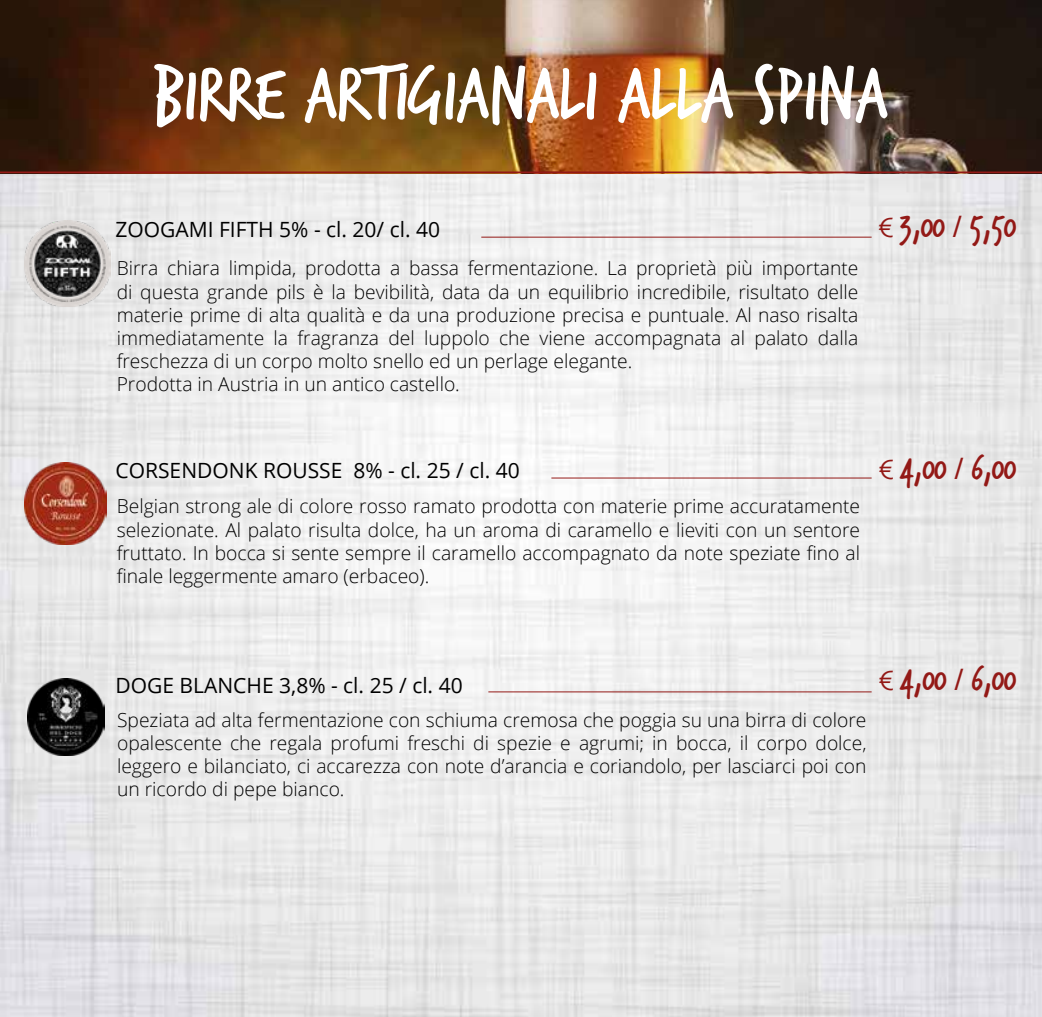
<style>
.page{position:relative;width:1042px;height:1017px;background:#fff}
.page>*{position:absolute;margin:0;border:0;box-sizing:border-box;transform-origin:0 0}
.t1{font:80.5px "Trash Hand";color:#fff}
.t2{font:36.75px "Trash Hand";color:#931916}
.t3{font:21px "Open Sans";color:#000}
.t4{font:300 19.25px/23.1px "Open Sans";color:#000;text-align:justify}
.s1{font-family:"Century Gothic";font-size:26.25px}
.s2{font-family:"Bimini Normal";font-size:30.28px}
</style>
<div class="page">
<img style="left:0;top:173px;width:1042px;height:844px">
<img style="left:0;top:0;width:1042px;height:171px">
<img style="left:25px;top:463px;width:81px;height:81px">
<img style="left:24px;top:220px;width:86px;height:86px">
<img style="left:27px;top:678px;width:77px;height:77px">
<hr style="left:481px;top:237px;width:390px;height:1px;background:#931916">
<hr style="left:551px;top:478px;width:320px;height:1px;background:#931916">
<hr style="left:488px;top:692px;width:383px;height:1px;background:#931916">
<hr style="left:0;top:171px;width:1042px;height:2px;background:#931916">
<h1 class="t1" style="left:153px;top:55px;width:736px">BIRRE ARTIGIANALI ALLA SPINA</h1>
<p class="t3" style="left:116px;top:215px;width:326px">ZOOGAMI FIFTH 5% - cl. 20/ cl. 40</p>
<p class="t4" style="left:117px;top:256px;width:743px;text-align:left">Birra chiara limpida, prodotta a bassa fermentazione. La proprietà più importante di questa grande pils è la bevibilità, data da un equilibrio incredibile, risultato delle materie prime di alta qualità e da una produzione precisa e puntuale. Al naso risalta immediatamente la fragranza del luppolo che viene accompagnata al palato dalla freschezza di un corpo molto snello ed un perlage elegante.<br>Prodotta in Austria in un antico castello.</p>
<h2 class="t2" style="left:878px;top:209px;width:139px"><span class="s1">€</span> 3,00 <span class="s2">/</span> 5,50</h2>
<p class="t3" style="left:116px;top:456px;width:406px">CORSENDONK ROUSSE 8% - cl. 25 / cl. 40</p>
<p class="t4" style="left:117px;top:494px;width:745px">Belgian strong ale di colore rosso ramato prodotta con materie prime accuratamente selezionate. Al palato risulta dolce, ha un aroma di caramello e lieviti con un sentore fruttato. In bocca si sente sempre il caramello accompagnato da note speziate fino al finale leggermente amaro (erbaceo).</p>
<h2 class="t2" style="left:879px;top:451px;width:139px"><span class="s1">€</span> 4,00 <span class="s2">/</span> 6,00</h2>
<p class="t3" style="left:116px;top:671px;width:349px">DOGE BLANCHE 3,8% - cl. 25 / cl. 40</p>
<p class="t4" style="left:117px;top:708px;width:751px">Speziata ad alta fermentazione con schiuma cremosa che poggia su una birra di colore opalescente che regala profumi freschi di spezie e agrumi; in bocca, il corpo dolce, leggero e bilanciato, ci accarezza con note d’arancia e coriandolo, per lasciarci poi con un ricordo di pepe bianco.</p>
<h2 class="t2" style="left:879px;top:662px;width:139px"><span class="s1">€</span> 4,00 <span class="s2">/</span> 6,00</h2>
</div>
